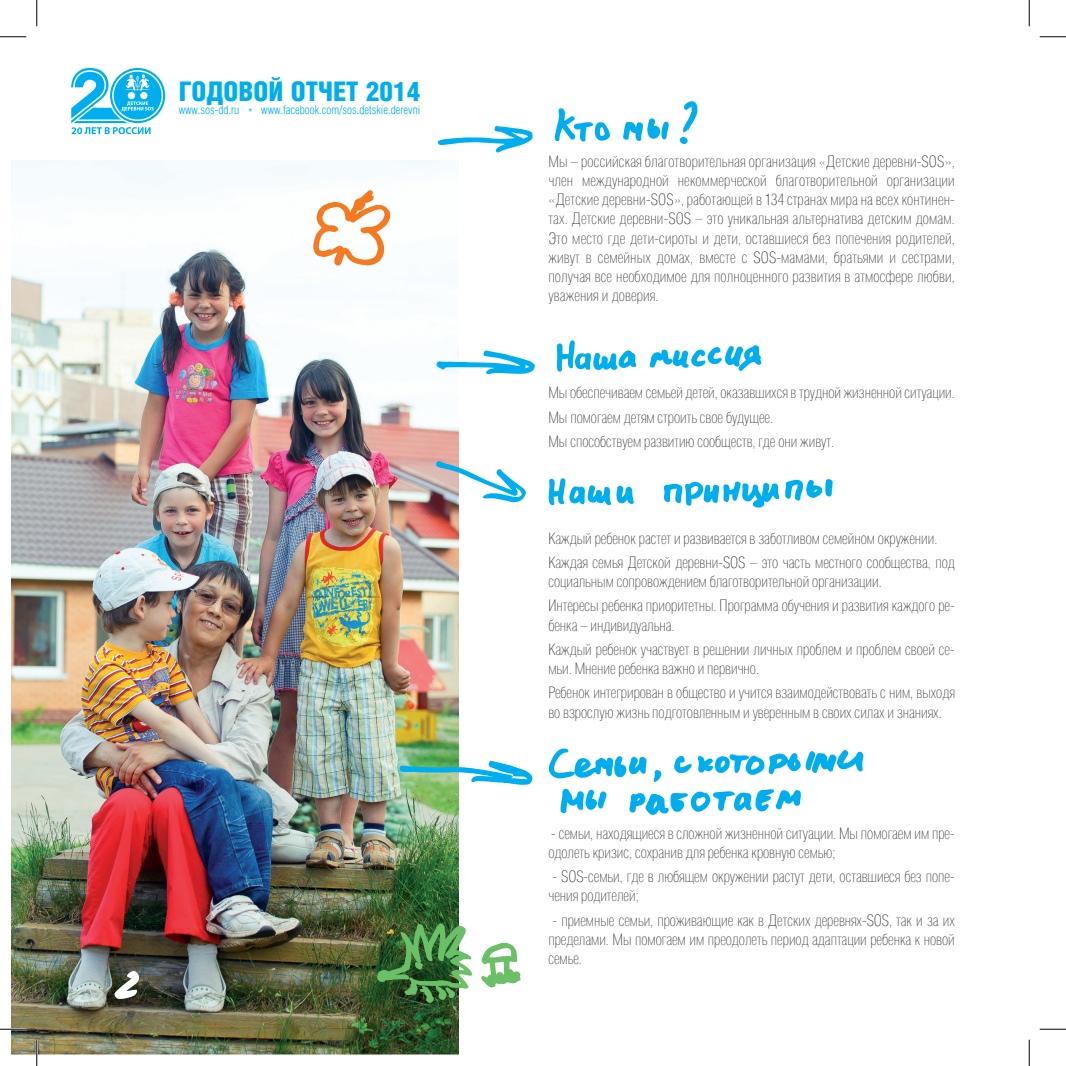
<style>
.page{position:relative;width:1066px;height:1066px;background:#fff}
.page>*{position:absolute;margin:0;border:0;box-sizing:border-box;transform-origin:0 0}
.t1{font:900 27.12px "Helios Cond";color:#00aeef}
.t2{font:100 15.75px/19.2px "Helios Cond";color:#231f20}
.t3{font:300 12.08px "Helios Cond";color:#00aeef}
</style>
<div class="page">
<svg style="left:71px;top:68px;width:94px;height:66px"></svg>
<img style="left:12px;top:161px;width:446px;height:893px">
<svg style="left:114px;top:966px;width:28px;height:33px"></svg>
<svg style="left:376px;top:923px;width:145px;height:80px"></svg>
<svg style="left:313px;top:190px;width:77px;height:76px"></svg>
<svg style="left:555px;top:108px;width:55px;height:34px"></svg>
<svg style="left:623px;top:118px;width:46px;height:23px"></svg>
<svg style="left:679px;top:101px;width:18px;height:43px"></svg>
<svg style="left:557px;top:340px;width:79px;height:32px"></svg>
<svg style="left:649px;top:345px;width:112px;height:26px"></svg>
<svg style="left:549px;top:478px;width:85px;height:28px"></svg>
<svg style="left:663px;top:479px;width:170px;height:29px"></svg>
<svg style="left:548px;top:748px;width:315px;height:67px"></svg>
<svg style="left:438px;top:126px;width:94px;height:27px"></svg>
<svg style="left:436px;top:350px;width:99px;height:24px"></svg>
<svg style="left:436px;top:461px;width:90px;height:41px"></svg>
<svg style="left:399px;top:761px;width:133px;height:24px"></svg>
<hr style="left:0;top:1028px;width:26px;height:2px;background:#fff">
<hr style="left:36px;top:1039px;width:2px;height:27px;background:#fff">
<svg style="left:0;top:36px;width:26px;height:1px"></svg>
<svg style="left:1039px;top:36px;width:27px;height:1px"></svg>
<svg style="left:0;top:1029px;width:26px;height:1px"></svg>
<svg style="left:1039px;top:1029px;width:27px;height:1px"></svg>
<svg style="left:36px;top:0;width:1px;height:26px"></svg>
<svg style="left:36px;top:1039px;width:1px;height:27px"></svg>
<svg style="left:1029px;top:0;width:1px;height:26px"></svg>
<svg style="left:1029px;top:1039px;width:1px;height:27px"></svg>
<h1 class="t1" style="left:179px;top:76px;width:243px">ГОДОВОЙ ОТЧЕТ 2014</h1>
<p class="t3" style="left:179px;top:103px;width:243px">www.sos-dd.ru * www.facebook.com/sos.detskie.derevni</p>
<p class="t2" style="left:548px;top:151px;width:408px;text-align:justify">Мы – российская благотворительная организация «Детские деревни-SOS», член международной некоммерческой благотворительной организации «Детские деревни-SOS», работающей в 134 странах мира на всех континен&shy;тах. Детские деревни-SOS – это уникальная альтернатива детским домам.<br>Это место где дети-сироты и дети, оставшиеся без попечения родителей, живут в семейных домах, вместе с SOS-мамами, братьями и сестрами, получая все необходимое для полноценного развития в атмосфере любви, уважения и доверия.</p>
<p class="t2" style="left:548px;top:381px;width:408px;line-height:24.2px">Мы обеспечиваем семьей детей, оказавшихся в трудной жизненной ситуации.<br>Мы помогаем детям строить свое будущее.<br>Мы способствуем развитию сообществ, где они живут.</p>
<p class="t2" style="left:548px;top:526px;width:408px;line-height:24.2px">Каждый ребенок растет и развивается в заботливом семейном окружении.<br>Каждая семья Детской деревни-SOS – это часть местного сообщества, под</p>
<p class="t2" style="left:548px;top:569px;width:408px;line-height:24.2px">социальным сопровождением благотворительной организации.<br>Интересы ребенка приоритетны. Программа обучения и развития каждого ре-</p>
<p class="t2" style="left:548px;top:613px;width:408px;line-height:24.2px">бенка – индивидуальна.<br>Каждый ребенок участвует в решении личных проблем и проблем своей се-</p>
<p class="t2" style="left:548px;top:656px;width:408px;line-height:24.2px">мьи. Мнение ребенка важно и первично.<br>Ребенок интегрирован в общество и учится взаимодействовать с ним, выходя</p>
<p class="t2" style="left:548px;top:702px;width:395px">во взрослую жизнь подготовленным и уверенным в своих силах и знаниях.</p>
<p class="t2" style="left:548px;top:823px;width:408px">- семьи, находящиеся в сложной жизненной ситуации. Мы помогаем им пре&shy;одолеть кризис, сохранив для ребенка кровную семью;</p>
<p class="t2" style="left:548px;top:867px;width:408px">- SOS-семьи, где в любящем окружении растут дети, оставшиеся без попе&shy;чения родителей;</p>
<p class="t2" style="left:548px;top:910px;width:408px;text-align:justify">- приемные семьи, проживающие как в Детских деревнях-SOS, так и за их пределами. Мы помогаем им преодолеть период адаптации ребенка к новой семье.</p>
</div>
